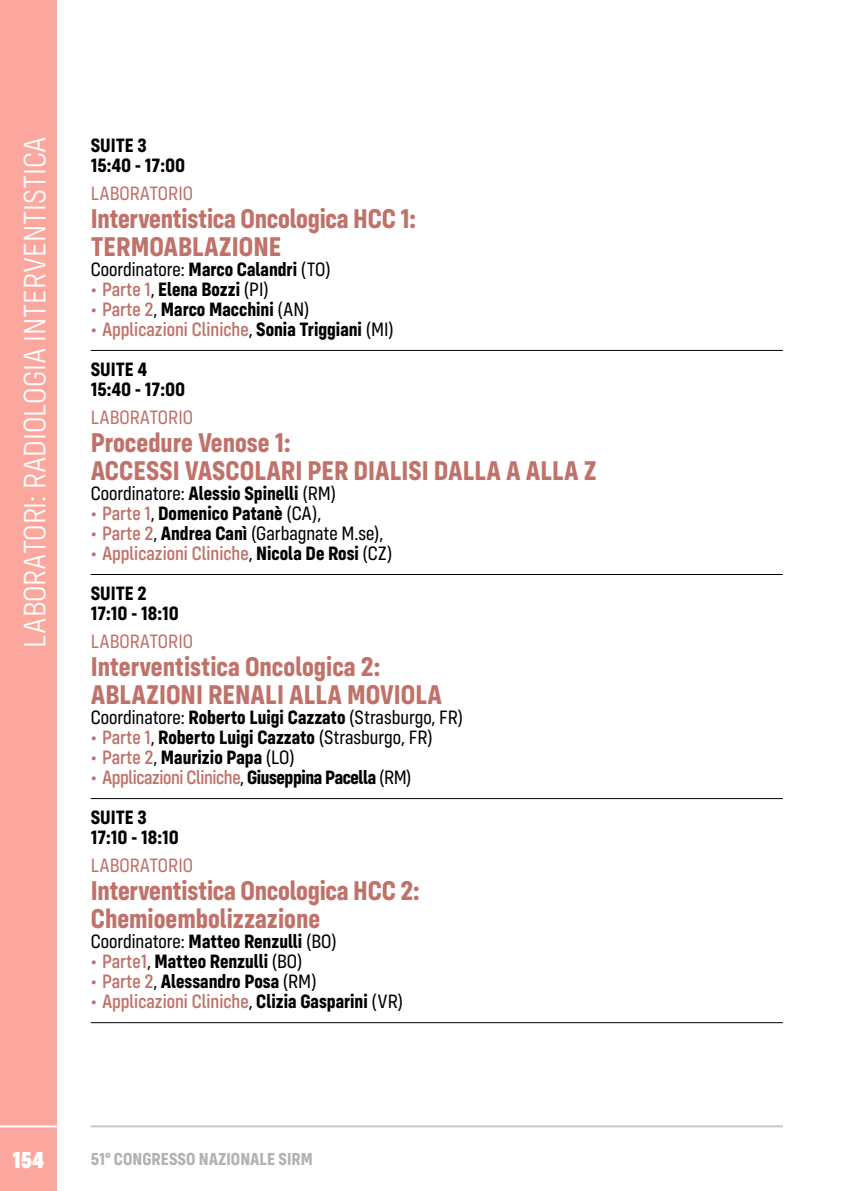
<style>
.page{position:relative;width:851px;height:1191px;background:#fff}
.page>*{position:absolute;margin:0;border:0;box-sizing:border-box;transform-origin:0 0}
.t1{font:300 32px "Config Condensed";color:#fff}
.t2{font:700 28px/28px "Config Condensed";color:#c0726a}
.t3{font:900 24px "Config Condensed";color:#fff}
.t4{font:700 20px/20px "Config Condensed";color:#000}
.t5{font:20px "Config Condensed";color:#000}
.t6{font:500 20px/40px "Config Condensed";color:#c0726a}
.t7{font:20px "Config Condensed";color:#c0726a}
.t8{font:700 18px "Config Condensed";color:#b3b2b2}
.s1{font-weight:700}
.s2{font-weight:500;color:#c0726a}
.s3{font-weight:400}
.s4{font-weight:400;color:#000}
.s5{font-weight:700;color:#000}
</style>
<div class="page">
<hr style="left:91px;top:1125px;width:691px;height:2px;background:#c6c6c6">
<hr style="left:91px;top:350px;width:691px;height:1px;background:#000">
<hr style="left:91px;top:574px;width:691px;height:1px;background:#000">
<hr style="left:91px;top:798px;width:691px;height:1px;background:#000">
<hr style="left:91px;top:1022px;width:691px;height:1px;background:#000">
<div style="left:0;top:0;width:57px;height:1191px;background:#fca79d"></div>
<hr style="left:0;top:1125px;width:57px;height:2px;background:#fff">
<h1 class="t1" style="left:17px;top:648px;width:513px;rotate:-90deg">LABORATORI: RADIOLOGIA INTERVENTISTICA</h1>
<p class="t4" style="left:91px;top:135px;width:96px">SUITE 3<br>15:40 - 17:00</p>
<p class="t7" style="left:91px;top:182px;width:104px">LABORATORIO</p>
<h2 class="t2" style="left:91px;top:204px;width:327px">Interventistica Oncologica HCC 1:<br>TERMOABLAZIONE</h2>
<p class="t5" style="left:91px;top:258px;width:241px">Coordinatore: <span class="s1">Marco Calandri</span> (TO)</p>
<p class="t4" style="left:91px;top:279px;width:179px"><span class="s2">• Parte 1</span><span class="s3">,</span> Elena Bozzi <span class="s3">(PI)</span></p>
<p class="t4" style="left:91px;top:299px;width:220px"><span class="s2">• Parte 2</span><span class="s3">,</span> Marco Macchini <span class="s3">(AN)</span></p>
<p class="t6" style="left:91px;top:309px;width:304px">• Applicazioni Cliniche<span class="s4">,</span> <span class="s5">Sonia Triggiani</span> <span class="s4">(MI)<br></span><span class="s5">SUITE 4</span></p>
<p class="t4" style="left:91px;top:379px;width:96px">15:40 - 17:00</p>
<p class="t7" style="left:91px;top:406px;width:104px">LABORATORIO</p>
<h2 class="t2" style="left:91px;top:428px;width:507px">Procedure Venose 1:<br>ACCESSI VASCOLARI PER DIALISI DALLA A ALLA Z</h2>
<p class="t5" style="left:91px;top:482px;width:247px">Coordinatore: <span class="s1">Alessio Spinelli</span> (RM)</p>
<p class="t4" style="left:91px;top:503px;width:232px"><span class="s2">• Parte 1</span><span class="s3">,</span> Domenico Patanè <span class="s3">(CA),</span></p>
<p class="t5" style="left:91px;top:522px;width:294px"><span class="s2">• Parte 2</span>, <span class="s1">Andrea Canì</span> (Garbagnate M.se),</p>
<p class="t6" style="left:91px;top:533px;width:303px">• Applicazioni Cliniche<span class="s4">,</span> <span class="s5">Nicola De Rosi</span> <span class="s4">(CZ)<br></span><span class="s5">SUITE 2</span></p>
<p class="t4" style="left:91px;top:603px;width:90px">17:10 - 18:10</p>
<p class="t7" style="left:91px;top:630px;width:104px">LABORATORIO</p>
<h2 class="t2" style="left:91px;top:652px;width:353px">Interventistica Oncologica 2:<br>ABLAZIONI RENALI ALLA MOVIOLA</h2>
<p class="t5" style="left:91px;top:706px;width:374px">Coordinatore: <span class="s1">Roberto Luigi Cazzato</span> (Strasburgo, FR)</p>
<p class="t4" style="left:91px;top:727px;width:343px"><span class="s2">• Parte 1</span><span class="s3">,</span> Roberto Luigi Cazzato <span class="s3">(Strasburgo, FR)</span></p>
<p class="t4" style="left:91px;top:747px;width:205px"><span class="s2">• Parte 2</span><span class="s3">,</span> Maurizio Papa <span class="s3">(LO)</span></p>
<p class="t4" style="left:91px;top:757px;width:322px;line-height:40px"><span class="s2">• Applicazioni Cliniche</span><span class="s3">,</span> Giuseppina Pacella <span class="s3">(RM)<br></span>SUITE 3</p>
<p class="t4" style="left:91px;top:827px;width:90px">17:10 - 18:10</p>
<p class="t7" style="left:91px;top:854px;width:104px">LABORATORIO</p>
<h2 class="t2" style="left:91px;top:876px;width:330px">Interventistica Oncologica HCC 2:<br>Chemioembolizzazione</h2>
<p class="t5" style="left:91px;top:930px;width:247px">Coordinatore: <span class="s1">Matteo Renzulli</span> (BO)</p>
<p class="t4" style="left:91px;top:951px;width:213px"><span class="s2">• Parte1</span><span class="s3">,</span> Matteo Renzulli <span class="s3">(BO)</span></p>
<p class="t4" style="left:91px;top:971px;width:227px"><span class="s2">• Parte 2</span><span class="s3">,</span> Alessandro Posa <span class="s3">(RM)</span></p>
<p class="t6" style="left:91px;top:981px;width:314px">• Applicazioni Cliniche<span class="s4">,</span> <span class="s5">Clizia Gasparini</span> <span class="s4">(VR)</span></p>
<p class="t3" style="left:12px;top:1145px;width:33px">154</p>
<p class="t8" style="left:91px;top:1148px;width:223px">51° CONGRESSO NAZIONALE SIRM</p>
</div>
